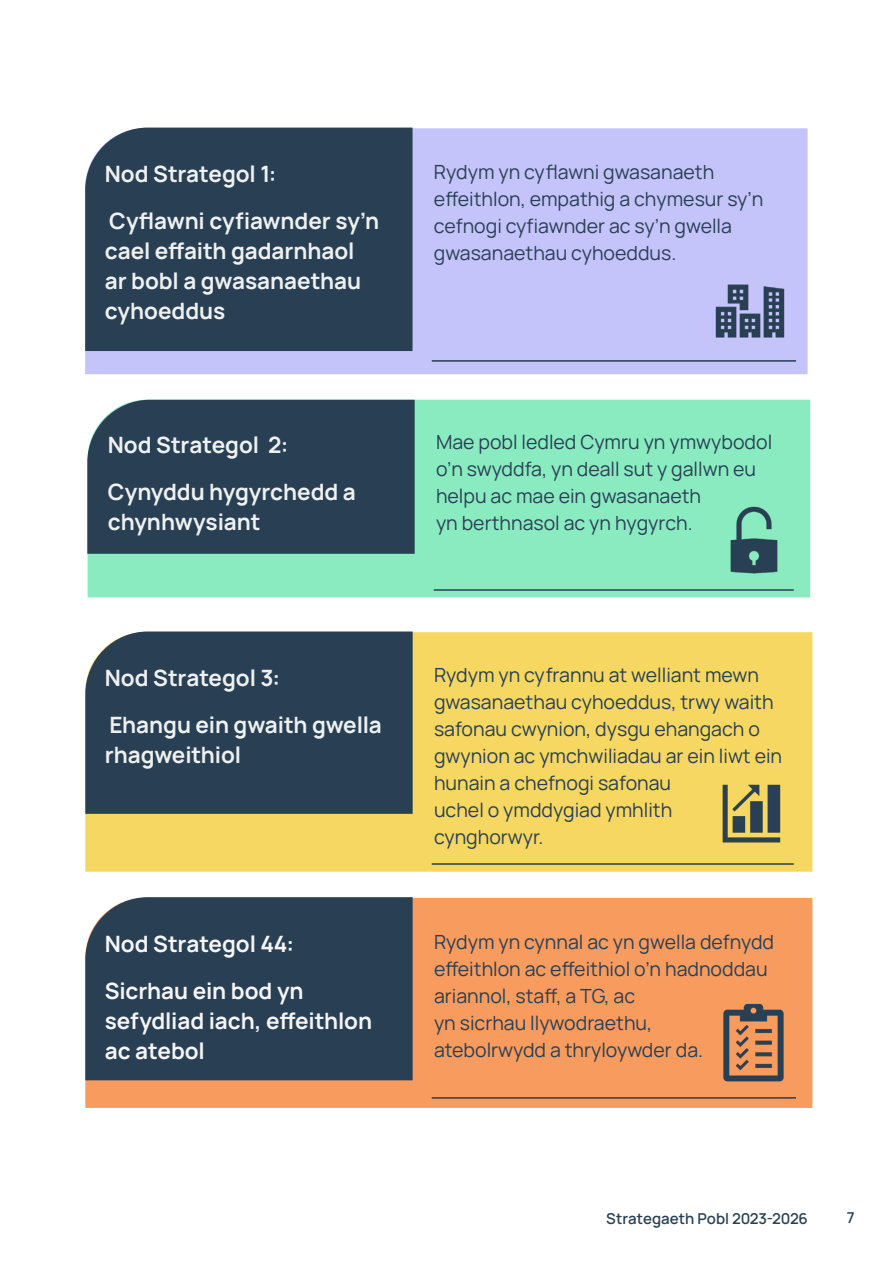
<style>
.page{position:relative;width:893px;height:1263px;background:#fff}
.page>*{position:absolute;margin:0;border:0;box-sizing:border-box;transform-origin:0 0}
.t1{font:700 22.5px/30px "Manrope";letter-spacing:-.005em;color:#eff1f0}
.t2{font:700 22.5px/47px "Manrope";letter-spacing:-.005em;color:#f5f5f5}
.t3{font:19.5px/27px "Manrope";color:#294054}
.t4{font:600 15px "Manrope";letter-spacing:-.005em;color:#294054}
</style>
<div class="page">
<div style="left:85px;top:128px;width:722px;height:246px;background:#c4c3fa"></div>
<div style="left:85px;top:127px;width:331px;height:227px;background:#294054"></div>
<hr style="left:432px;top:360px;width:364px;height:2px;background:#294054">
<img style="left:709px;top:270px;width:81px;height:81px">
<div style="left:88px;top:400px;width:722px;height:197px;background:#8aebc1"></div>
<div style="left:87px;top:399px;width:331px;height:158px;background:#294054"></div>
<hr style="left:434px;top:589px;width:360px;height:2px;background:#294054">
<img style="left:715px;top:500px;width:79px;height:79px">
<div style="left:85px;top:632px;width:727px;height:240px;background:#f5d762"></div>
<div style="left:85px;top:631px;width:331px;height:186px;background:#294054"></div>
<img style="left:712px;top:775px;width:78px;height:78px">
<hr style="left:432px;top:863px;width:362px;height:2px;background:#294054">
<div style="left:85px;top:898px;width:727px;height:210px;background:#f79b5e"></div>
<div style="left:85px;top:897px;width:331px;height:186px;background:#294054"></div>
<hr style="left:432px;top:1097px;width:364px;height:2px;background:#294054">
<img style="left:707px;top:996px;width:92px;height:92px">
<p class="t1" style="left:105px;top:158px;width:173px">Nod Strategol 1:</p>
<p class="t1" style="left:105px;top:205px;width:276px">Cyflawni cyfiawnder sy’n cael effaith gadarnhaol ar bobl a gwasanaethau cyhoeddus</p>
<p class="t1" style="left:108px;top:429px;width:182px">Nod Strategol 2:</p>
<p class="t1" style="left:108px;top:476px;width:249px">Cynyddu hygyrchedd a chynhwysiant</p>
<p class="t1" style="left:105px;top:661px;width:177px">Nod Strategol 3:</p>
<p class="t1" style="left:105px;top:708px;width:278px">Ehangu ein gwaith gwella rhagweithiol</p>
<p class="t2" style="left:105px;top:919px;width:200px">Nod Strategol 44:<br>Sicrhau ein bod yn</p>
<p class="t2" style="left:105px;top:1005px;width:269px;line-height:30px">sefydliad iach, effeithlon ac atebol</p>
<p class="t3" style="left:434px;top:158px;width:331px">Rydym yn cyflawni gwasanaeth effeithlon, empathig a chymesur sy’n cefnogi cyfiawnder ac sy’n gwella gwasanaethau cyhoeddus.</p>
<p class="t3" style="left:436px;top:428px;width:338px">Mae pobl ledled Cymru yn ymwybodol o’n swyddfa, yn deall sut y gallwn eu helpu ac mae ein gwasanaeth<br>yn berthnasol ac yn hygyrch.</p>
<p class="t3" style="left:434px;top:661px;width:350px">Rydym yn cyfrannu at welliant mewn gwasanaethau cyhoeddus, trwy waith safonau cwynion, dysgu ehangach o gwynion ac ymchwiliadau ar ein liwt ein hunain a chefnogi safonau<br>uchel o ymddygiad ymhlith cynghorwyr.</p>
<p class="t3" style="left:434px;top:927px;width:342px">Rydym yn cynnal ac yn gwella defnydd effeithlon ac effeithiol o’n hadnoddau ariannol, staff, a TG, ac<br>yn sicrhau llywodraethu,<br>atebolrwydd a thryloywder da.</p>
<p class="t4" style="left:606px;top:1208px;width:203px">Strategaeth Pobl 2023-2026</p>
<p class="t4" style="left:847px;top:1206px;width:9px">7</p>
</div>
